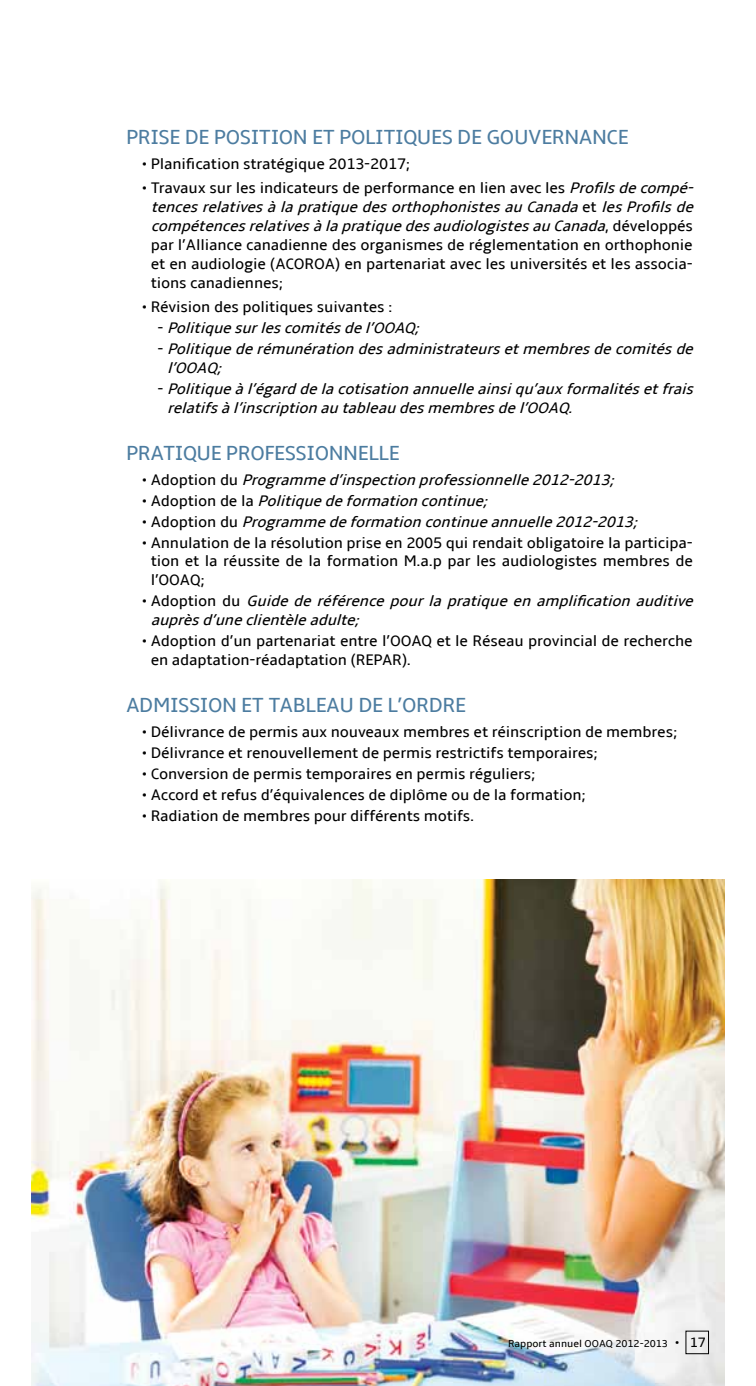
<style>
.page{position:relative;width:756px;height:1386px;background:#fff}
.page>*{position:absolute;margin:0;border:0;box-sizing:border-box;transform-origin:0 0}
.t1{font:21px "Amble";letter-spacing:-.02em;color:#4c7ca0}
.t2{font:15.75px/18.9px "Amble";letter-spacing:-.01em;color:#000}
.t3{font:italic 15.75px/18.9px "Amble";color:#000}
.t4{font:10.5px "Amble";color:#000}
.s1{font-style:italic}
.s2{font-style:normal}
.s3{font-size:14px}
</style>
<div class="page">
<img style="left:32px;top:879px;width:692px;height:507px">
<div style="left:686px;top:1331px;width:23px;height:23px;border:1px solid #000"></div>
<h1 class="t1" style="left:126px;top:125px;width:501px">PRISE DE POSITION ET POLITIQUES DE GOUVERNANCE</h1>
<p class="t2" style="left:142px;top:154px;width:270px">• Planification stratégique 2013-2017;</p>
<p class="t2" style="left:151px;top:179px;width:549px;text-indent:-9px">• Travaux sur les indicateurs de performance en lien avec les <span class="s1">Profilsdecompé&shy;tencesrelativesàlapratiquedesorthophonistesauCanada</span>e t <span class="s1">lesProfilsde compétencesrelativesàlapratiquedesaudiologistesauCanada</span>, d é v e l o p p é s par l’Alliance canadienne des organismes de réglementation en orthophonie et en audiologie (ACOROA) en partenariat avec les universités et les associa&shy;tions canadiennes;</p>
<p class="t2" style="left:142px;top:298px;width:253px">• Révision des politiques suivantes :</p>
<p class="t3" style="left:157px;top:319px;width:268px"><span class="s2">-</span> Politiquesurlescomitésdel’OOAQ;</p>
<p class="t3" style="left:167px;top:340px;width:532px;text-indent:-10px"><span class="s2">-</span> Politiquederémunérationdesadministrateursetmembresdecomitésde l’OOAQ;</p>
<p class="t3" style="left:167px;top:380px;width:532px;text-indent:-10px"><span class="s2">-</span> Politiqueàl’égarddelacotisationannuelleainsiqu’auxformalitésetfrais relatifsàl’inscriptionautableaudesmembresdel’OOAQ.</p>
<h1 class="t1" style="left:126px;top:441px;width:272px">PRATIQUE PROFESSIONNELLE</h1>
<p class="t3" style="left:142px;top:470px;width:479px"><span class="s2">• A d o p t i o n d u</span> Programmed’inspectionprofessionnelle2012-2013;</p>
<p class="t3" style="left:142px;top:491px;width:352px"><span class="s2">• A d o p t i o n d e l a</span> Politiquedeformationcontinue;</p>
<p class="t3" style="left:142px;top:512px;width:502px"><span class="s2">• A d o p t i o n d u</span> Programmedeformationcontinueannuelle2012-2013;</p>
<p class="t2" style="left:151px;top:533px;width:544px;text-align:justify;text-indent:-9px">• Annulation de la résolution prise en 2005 qui rendait obligatoire la participa&shy;tion et la réussite de la formation M.a.p par les audiologistes membres de l’OOAQ;</p>
<p class="t3" style="left:151px;top:592px;width:549px;text-indent:-9px"><span class="s2">• A d o p t i o n d u</span> Guidederéférencepourlapratiqueenamplificationauditive auprèsd’uneclientèleadulte;</p>
<p class="t2" style="left:151px;top:632px;width:544px;text-indent:-9px">• Adoption d’un partenariat entre l’OOAQ et le Réseau provincial de recherche en adaptation-réadaptation (REPAR).</p>
<h1 class="t1" style="left:126px;top:693px;width:339px">ADMISSION ET TABLEAU DE L’ORDRE</h1>
<p class="t2" style="left:142px;top:722px;width:537px">• Délivrance de permis aux nouveaux membres et réinscription de membres;</p>
<p class="t2" style="left:142px;top:743px;width:458px">• Délivrance et renouvellement de permis restrictifs temporaires;</p>
<p class="t2" style="left:142px;top:764px;width:395px">• Conversion de permis temporaires en permis réguliers;</p>
<p class="t2" style="left:142px;top:785px;width:446px">• Accord et refus d’équivalences de diplôme ou de la formation;</p>
<p class="t2" style="left:142px;top:806px;width:334px">• Radiation de membres pour différents motifs.</p>
<p class="t4" style="left:508px;top:1337px;width:199px">Rapport annuel OOAQ 2012-2013 <span class="s3">• 17</span></p>
</div>
